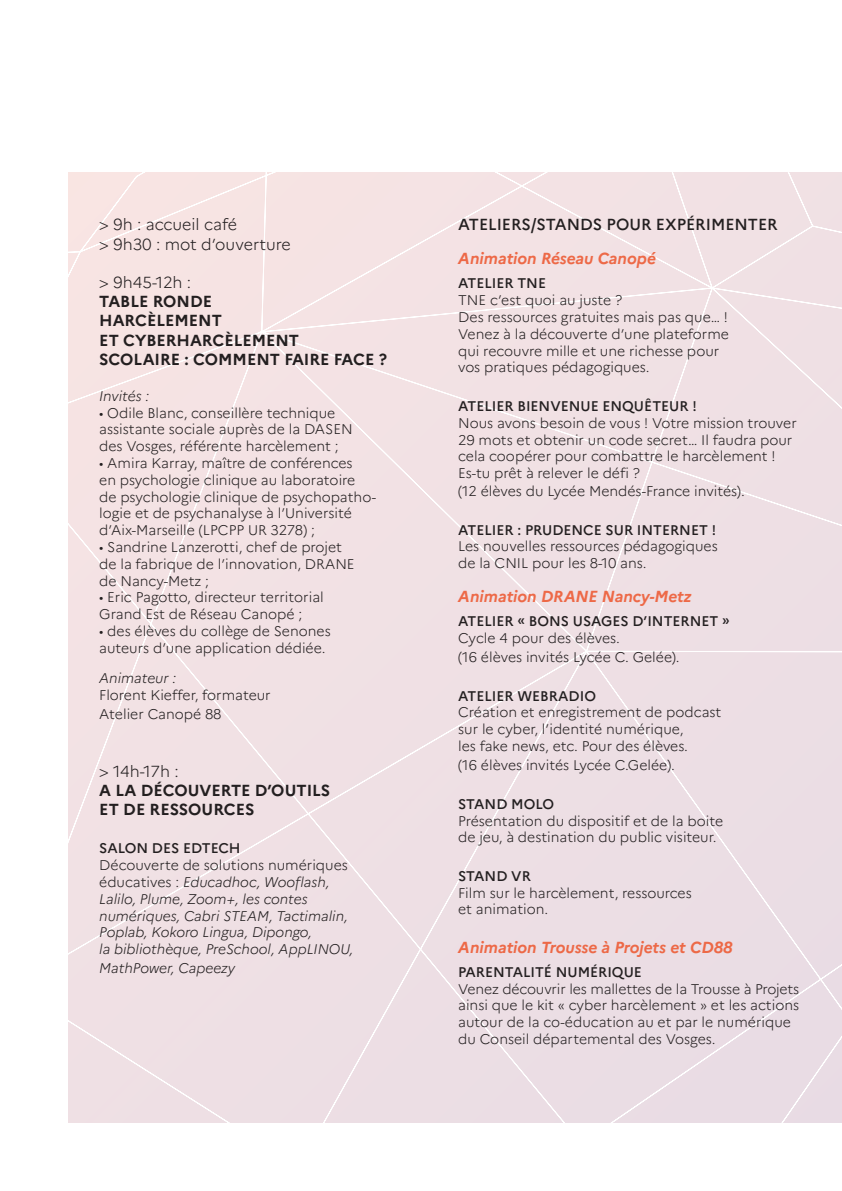
<style>
.page{position:relative;width:842px;height:1191px;background:#fff}
.page>*{position:absolute;margin:0;border:0;box-sizing:border-box;transform-origin:0 0}
.Titre{font:700 16px/19.2px "Marianne";color:#231f20}
.titre{font:italic 700 16px "Marianne";letter-spacing:-.005em;color:#ed6947}
.Titre-2{font:300 16px "Marianne";color:#231f20}
.Titre-3{font:500 16px "Marianne";color:#231f20}
.Titre-4{font:300 14px/16.8px "Marianne";color:#231f20}
.Titre-5{font:italic 300 14px/16.8px "Marianne";color:#231f20}
.Titre-6{font:500 14px "Marianne";color:#231f20}
.titre-2{font:500 14px "Marianne";color:#231f20}
.titre-3{font:300 14px/16.8px "Marianne";color:#231f20}
.s1{font-weight:300}
.s2{font-style:italic}
.s3{font-weight:500;font-style:normal}
.s4{font-style:normal}
.s5{font-weight:500}
</style>
<div class="page">
<div style="left:68px;top:172px;width:774px;height:951px;background:#f0e0e4"></div>
<p class="Titre-2" style="left:99px;top:215px;width:139px">&gt; 9h : accueil café</p>
<p class="Titre-2" style="left:99px;top:234px;width:193px">&gt; 9h30 : mot d’ouverture</p>
<p class="Titre" style="left:99px;top:273px;width:289px"><span class="s1">&gt; 9h45-12h :<br></span>TABLE RONDE<br>HARCÈLEMENT<br>ET CYBERHARCÈLEMENT<br>SCOLAIRE : COMMENT FAIRE FACE ?</p>
<p class="Titre-5" style="left:99px;top:387px;width:51px">Invités :</p>
<p class="Titre-4" style="left:99px;top:404px;width:255px">• Odile Blanc, conseillère technique assistante sociale auprès de la DASEN des Vosges, référente harcèlement ;</p>
<p class="Titre-4" style="left:99px;top:454px;width:278px">• Amira Karray, maître de conférences<br>en psychologie clinique au laboratoire de psychologie clinique de psychopatho&shy;logie et de psychanalyse à l’Université d’Aix-Marseille (LPCPP UR 3278) ;</p>
<p class="Titre-4" style="left:99px;top:538px;width:257px">• Sandrine Lanzerotti, chef de projet de la fabrique de l’innovation, DRANE de Nancy-Metz ;</p>
<p class="Titre-4" style="left:99px;top:589px;width:226px">• Eric Pagotto, directeur territorial<br>Grand Est de Réseau Canopé ;</p>
<p class="Titre-4" style="left:99px;top:622px;width:233px">• des élèves du collège de Senones auteurs d’une application dédiée.</p>
<p class="Titre-4" style="left:99px;top:669px;width:173px"><span class="s2">Animateur :<br></span>Florent Kieffer, formateur</p>
<p class="Titre-4" style="left:99px;top:705px;width:124px">Atelier Canopé 88</p>
<p class="Titre-2" style="left:99px;top:761px;width:81px">&gt; 14h-17h :</p>
<p class="Titre" style="left:99px;top:780px;width:233px">A LA DÉCOUVERTE D’OUTILS<br>ET DE RESSOURCES</p>
<p class="Titre-5" style="left:99px;top:840px;width:255px"><span class="s3">SALON DES EDTECH<br></span><span class="s4">Découverte de solutions numériques éducatives :</span> Educadhoc, Wooflash, Lalilo, Plume, Zoom+, les contes numériques, Cabri STEAM, Tactimalin, Poplab, Kokoro Lingua, Dipongo,<br>la bibliothèque, PreSchool, AppLINOU,</p>
<p class="Titre-5" style="left:99px;top:960px;width:137px">MathPower, Capeezy</p>
<p class="Titre-3" style="left:458px;top:215px;width:321px">ATELIERS/STANDS POUR EXPÉRIMENTER</p>
<p class="titre" style="left:458px;top:249px;width:199px">Animation Réseau Canopé</p>
<p class="titre-3" style="left:458px;top:275px;width:166px"><span class="s5">ATELIER TNE<br></span>TNE c’est quoi au juste ?</p>
<p class="Titre-4" style="left:458px;top:309px;width:272px">Des ressources gratuites mais pas que… !<br>Venez à la découverte d’une plateforme qui recouvre mille et une richesse pour vos pratiques pédagogiques.</p>
<p class="Titre-6" style="left:458px;top:397px;width:240px">ATELIER BIENVENUE ENQUÊTEUR !</p>
<p class="Titre-4" style="left:458px;top:414px;width:340px">Nous avons besoin de vous ! Votre mission trouver 29 mots et obtenir un code secret… Il faudra pour cela coopérer pour combattre le harcèlement !<br>Es-tu prêt à relever le défi ?</p>
<p class="Titre-4" style="left:458px;top:483px;width:288px">(12 élèves du Lycée Mendés-France invités).</p>
<p class="Titre-6" style="left:458px;top:521px;width:260px">ATELIER : PRUDENCE SUR INTERNET !</p>
<p class="Titre-4" style="left:458px;top:538px;width:261px">Les nouvelles ressources pédagogiques de la CNIL pour les 8-10 ans.</p>
<p class="titre" style="left:458px;top:587px;width:235px">Animation DRANE Nancy-Metz</p>
<p class="titre-2" style="left:458px;top:612px;width:273px">ATELIER « BONS USAGES D’INTERNET »</p>
<p class="Titre-4" style="left:458px;top:628px;width:223px;line-height:19.2px">Cycle 4 pour des élèves.<br>(16 élèves invités Lycée C. Gelée).</p>
<p class="Titre-6" style="left:458px;top:687px;width:139px">ATELIER WEBRADIO</p>
<p class="Titre-4" style="left:458px;top:704px;width:265px">Création et enregistrement de podcast sur le cyber, l’identité numérique,</p>
<p class="Titre-4" style="left:458px;top:736px;width:231px;line-height:19.2px">les fake news, etc. Pour des élèves. (16 élèves invités Lycée C.Gelée).</p>
<p class="Titre-6" style="left:458px;top:795px;width:97px">STAND MOLO</p>
<p class="Titre-4" style="left:458px;top:812px;width:266px">Présentation du dispositif et de la boite de jeu, à destination du public visiteur.</p>
<p class="Titre-6" style="left:458px;top:867px;width:74px">STAND VR</p>
<p class="Titre-4" style="left:458px;top:884px;width:235px">Film sur le harcèlement, ressources et animation.</p>
<p class="titre" style="left:458px;top:937px;width:276px">Animation Trousse à Projets et CD88</p>
<p class="titre-2" style="left:458px;top:963px;width:185px">PARENTALITÉ NUMÉRIQUE</p>
<p class="Titre-4" style="left:458px;top:980px;width:343px">Venez découvrir les mallettes de la Trousse à Projets ainsi que le kit « cyber harcèlement » et les actions autour de la co-éducation au et par le numérique du Conseil départemental des Vosges.</p>
</div>
